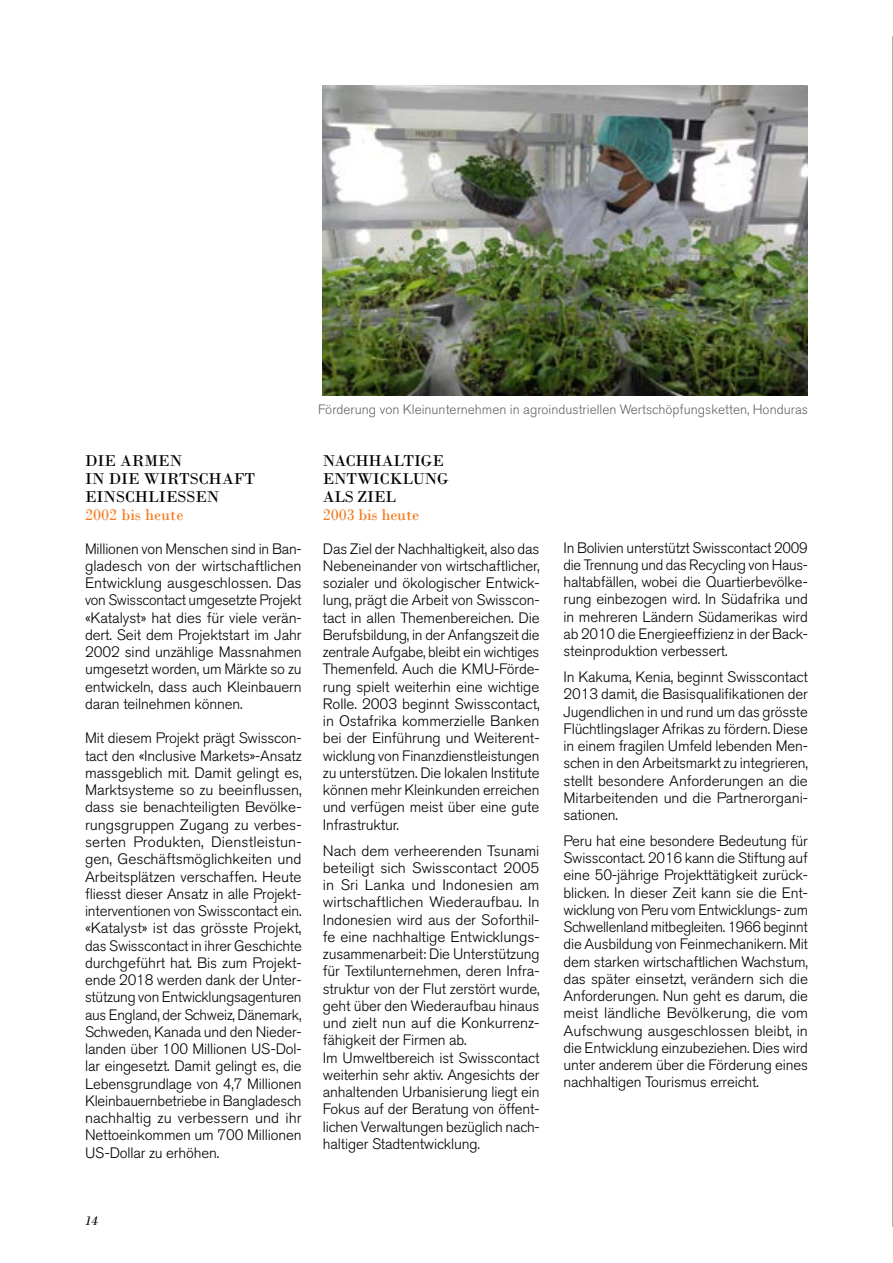
<style>
.page{position:relative;width:893px;height:1263px;background:#fff}
.page>*{position:absolute;margin:0;border:0;box-sizing:border-box;transform-origin:0 0}
.t1{font:16.5px/18px "Bodoni";color:#000}
.t2{font:16.5px "Bodoni";letter-spacing:-.005em;color:#f47b20}
.t3{font:300 15px/17.2px "Akzidenz Grotesk BQ";letter-spacing:-.01em;color:#000;text-align:justify}
.t4{font:300 13.5px "Akzidenz Grotesk BQ";color:#636466}
.t5{font:italic 13.5px "Bodoni";color:#000}
</style>
<div class="page">
<hr style="left:892px;top:36px;width:1px;height:1191px;background:#636466">
<img style="left:323px;top:85px;width:485px;height:310px">
<p class="t1" style="left:85px;top:452px;width:171px">DIE ARMEN<br>IN DIE WIRTSCHAFT<br>EINSCHLIESSEN</p>
<p class="t2" style="left:85px;top:505px;width:100px">2002 bis heute</p>
<p class="t3" style="left:85px;top:540px;width:218px">Millionen von Menschen sind in Ban&shy;gladesch von der wirtschaftlichen Entwicklung ausgeschlossen. Das von Swisscontact umgesetzte Projekt «Katalyst» hat dies für viele verän&shy;dert. Seit dem Projektstart im Jahr 2002 sind unzählige Massnahmen umgesetzt worden, um Märkte so zu entwickeln, dass auch Kleinbauern daran teilnehmen können.</p>
<p class="t3" style="left:85px;top:730px;width:218px">Mit diesem Projekt prägt Swisscon&shy;tact den «Inclusive Markets»-Ansatz massgeblich mit. Damit gelingt es, Marktsysteme so zu beeinflussen, dass sie benachteiligten Bevölke&shy;rungsgruppen Zugang zu verbes&shy;serten Produkten, Dienstleistun&shy;gen, Geschäftsmöglichkeiten und Arbeitsplätzen verschaffen. Heute fliesst dieser Ansatz in alle Projekt&shy;interventionen von Swisscontact ein. «Katalyst» ist das grösste Projekt, das Swisscontact in ihrer Geschichte durchgeführt hat. Bis zum Projekt&shy;ende 2018 werden dank der Unter&shy;stützung von Entwicklungsagenturen aus England, der Schweiz, Dänemark, Schweden, Kanada und den Nieder&shy;landen über 100 Millionen US-Dol&shy;lar eingesetzt. Damit gelingt es, die Lebensgrundlage von 4,7 Millionen Kleinbauernbetriebe in Bangladesch nachhaltig zu verbessern und ihr Nettoeinkommen um 700 Millionen US-Dollar zu erhöhen.</p>
<p class="t4" style="left:318px;top:402px;width:491px">Förderung von Kleinunternehmen in agroindustriellen Wertschöpfungsketten, Honduras</p>
<p class="t1" style="left:323px;top:452px;width:127px">NACHHALTIGE<br>ENTWICKLUNG<br>ALS ZIEL</p>
<p class="t2" style="left:323px;top:505px;width:98px">2003 bis heute</p>
<p class="t3" style="left:323px;top:540px;width:218px">Das Ziel der Nachhaltigkeit, also das Nebeneinander von wirtschaftlicher, sozialer und ökologischer Entwick&shy;lung, prägt die Arbeit von Swisscon&shy;tact in allen Themenbereichen. Die Berufsbildung, in der Anfangszeit die zentrale Aufgabe, bleibt ein wichtiges Themenfeld. Auch die KMU-Förde&shy;rung spielt weiterhin eine wichtige Rolle. 2003 beginnt Swisscontact, in Ostafrika kommerzielle Banken bei der Einführung und Weiterent&shy;wicklung von Finanzdienstleistungen zu unterstützen. Die lokalen Institute können mehr Kleinkunden erreichen und verfügen meist über eine gute Infrastruktur.</p>
<p class="t3" style="left:323px;top:842px;width:218px;text-align:left">Nach dem verheerenden Tsunami beteiligt sich Swisscontact 2005 in Sri Lanka und Indonesien am wirtschaftlichen Wiederaufbau. In Indonesien wird aus der Soforthil&shy;fe eine nachhaltige Entwicklungs&shy;zusammenarbeit: Die Unterstützung für Textilunternehmen, deren Infra&shy;struktur von der Flut zerstört wurde, geht über den Wiederaufbau hinaus und zielt nun auf die Konkurrenz&shy;fähigkeit der Firmen ab.<br>Im Umweltbereich ist Swisscontact weiterhin sehr aktiv. Angesichts der anhaltenden Urbanisierung liegt ein Fokus auf der Beratung von öffent&shy;lichen Verwaltungen bezüglich nach&shy;haltiger Stadtentwicklung.</p>
<p class="t3" style="left:563px;top:539px;width:246px">In Bolivien unterstützt Swisscontact 2009 die Trennung und das Recycling von Haus&shy;haltabfällen, wobei die Quartierbevölke&shy;rung einbezogen wird. In Südafrika und in mehreren Ländern Südamerikas wird ab 2010 die Energieeffizienz in der Back&shy;steinproduktion verbessert.</p>
<p class="t3" style="left:563px;top:668px;width:246px">In Kakuma, Kenia, beginnt Swisscontact 2013 damit, die Basisqualifikationen der Jugendlichen in und rund um das grösste Flüchtlingslager Afrikas zu fördern. Diese in einem fragilen Umfeld lebenden Men&shy;schen in den Arbeitsmarkt zu integrieren, stellt besondere Anforderungen an die Mitarbeitenden und die Partnerorgani&shy;sationen.</p>
<p class="t3" style="left:563px;top:832px;width:246px">Peru hat eine besondere Bedeutung für Swisscontact. 2016 kann die Stiftung auf eine 50-jährige Projekttätigkeit zurück&shy;blicken. In dieser Zeit kann sie die Ent&shy;wicklung von Peru vom Entwicklungs- zum Schwellenland mitbegleiten. 1966 beginnt die Ausbildung von Feinmechanikern. Mit dem starken wirtschaftlichen Wachstum, das später einsetzt, verändern sich die Anforderungen. Nun geht es darum, die meist ländliche Bevölkerung, die vom Aufschwung ausgeschlossen bleibt, in die Entwicklung einzubeziehen. Dies wird unter anderem über die Förderung eines nachhaltigen Tourismus erreicht.</p>
<p class="t5" style="left:85px;top:1213px;width:15px">14</p>
</div>
